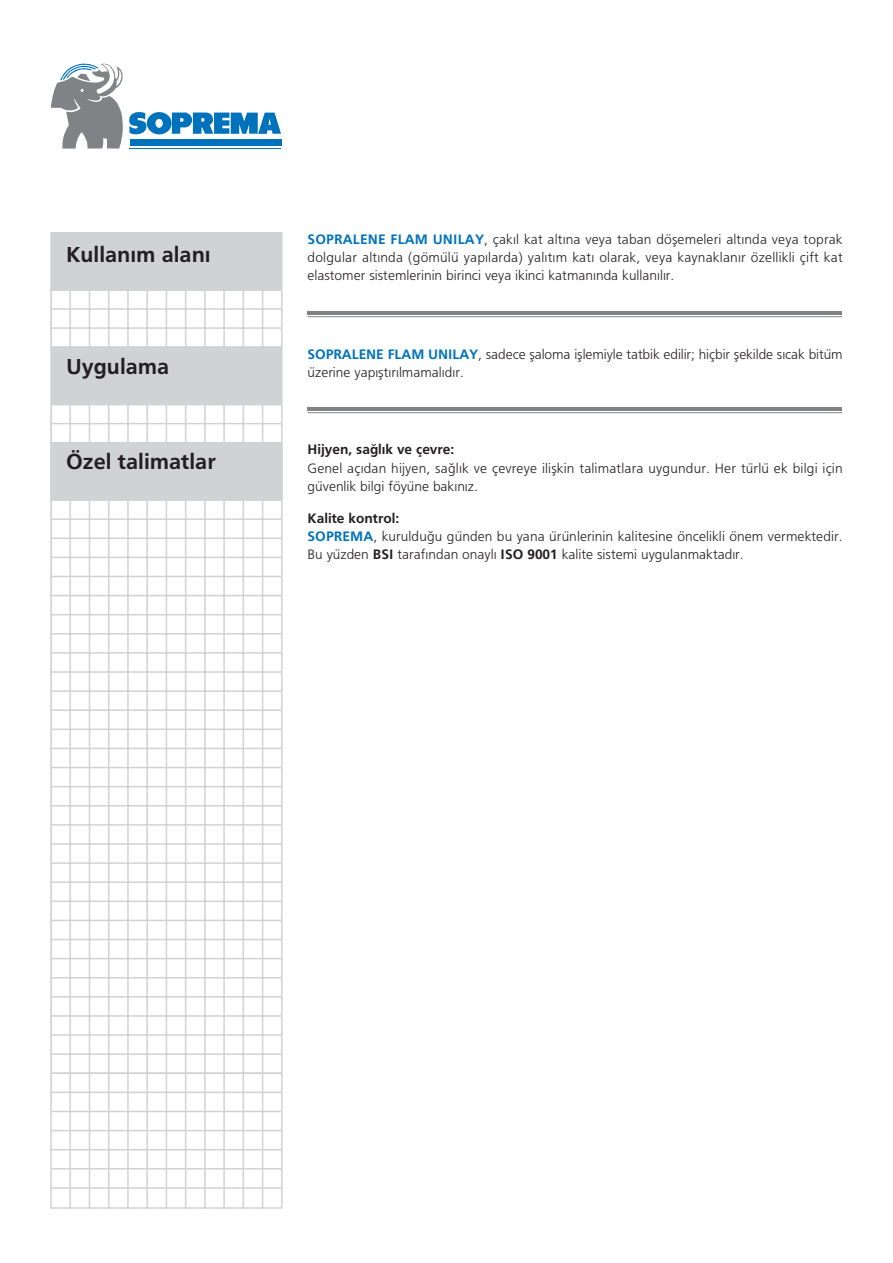
<style>
.page{position:relative;width:893px;height:1263px;background:#fff}
.page>*{position:absolute;margin:0;border:0;box-sizing:border-box;transform-origin:0 0}
.t1{font:700 22.5px "Frugal";color:#231f20}
.t2{font:14.25px/18px "Frugal";color:#231f20}
.t3{font:700 14.25px "Frugal";color:#231f20}
.s1{font-weight:700;color:#0072bc}
.s2{font-weight:700}
</style>
<div class="page">
<hr style="left:70px;top:233px;width:1px;height:975px;background:#d1d2d4">
<hr style="left:89px;top:233px;width:1px;height:975px;background:#d1d2d4">
<hr style="left:108px;top:233px;width:1px;height:975px;background:#d1d2d4">
<hr style="left:127px;top:233px;width:2px;height:975px;background:#d1d2d4">
<hr style="left:146px;top:233px;width:2px;height:975px;background:#d1d2d4">
<hr style="left:166px;top:233px;width:1px;height:975px;background:#d1d2d4">
<hr style="left:185px;top:233px;width:1px;height:975px;background:#d1d2d4">
<hr style="left:204px;top:233px;width:2px;height:975px;background:#d1d2d4">
<hr style="left:223px;top:233px;width:2px;height:975px;background:#d1d2d4">
<hr style="left:243px;top:233px;width:1px;height:975px;background:#d1d2d4">
<hr style="left:262px;top:233px;width:1px;height:975px;background:#d1d2d4">
<svg style="left:53px;top:368px;width:227px;height:821px"></svg>
<svg style="left:53px;top:235px;width:227px;height:133px"></svg>
<div style="left:50px;top:232px;width:233px;height:977px;border:2px solid #d1d2d4"></div>
<svg style="left:51px;top:63px;width:230px;height:86px"></svg>
<div style="left:50px;top:442px;width:233px;height:59px;background:#d1d2d4"></div>
<hr style="left:308px;top:407px;width:534px;height:3px;background:#808285">
<hr style="left:308px;top:412px;width:534px;height:1px;background:#808285">
<hr style="left:308px;top:311px;width:534px;height:3px;background:#808285">
<hr style="left:308px;top:316px;width:534px;height:1px;background:#808285">
<h1 class="t1" style="left:66px;top:246px;width:146px">Kullan›m alan›</h1>
<h1 class="t1" style="left:66px;top:358px;width:105px">Uygulama</h1>
<h1 class="t1" style="left:66px;top:453px;width:151px">Özel talimatlar</h1>
<p class="t2" style="left:308px;top:232px;width:537px;text-align:justify"><span class="s1">SOPRALENE FLAM UNILAY</span>, çak›l kat alt›na veya taban döflemeleri alt›nda veya toprak dolgular alt›nda (gömülü yap›larda) yal›t›m kat› olarak, veya kaynaklan›r özellikli çift kat elastomer sistemlerinin birinci veya ikinci katman›nda kullan›l›r.</p>
<p class="t2" style="left:308px;top:346px;width:537px"><span class="s1">SOPRALENE FLAM UNILAY</span>, sadece flaloma ifllemiyle tatbik edilir; hiçbir flekilde s›cak bitüm üzerine yap›flt›r›lmamal›d›r.</p>
<p class="t3" style="left:308px;top:444px;width:148px">Hijyen, sa¤l›k ve çevre:</p>
<p class="t2" style="left:308px;top:460px;width:537px;line-height:18.5px">Genel aç›dan hijyen, sa¤l›k ve çevreye iliflkin talimatlara uygundur. Her türlü ek bilgi için güvenlik bilgi föyüne bak›n›z.</p>
<p class="t2" style="left:308px;top:511px;width:537px"><span class="s2">Kalite kontrol:<br></span><span class="s1">SOPREMA</span>, kuruldu¤u günden bu yana ürünlerinin kalitesine öncelikli önem vermektedir.<br>Bu yüzden <span class="s2">BSI</span> taraf›ndan onayl› <span class="s2">ISO 9001</span> kalite sistemi uygulanmaktad›r.</p>
</div>
